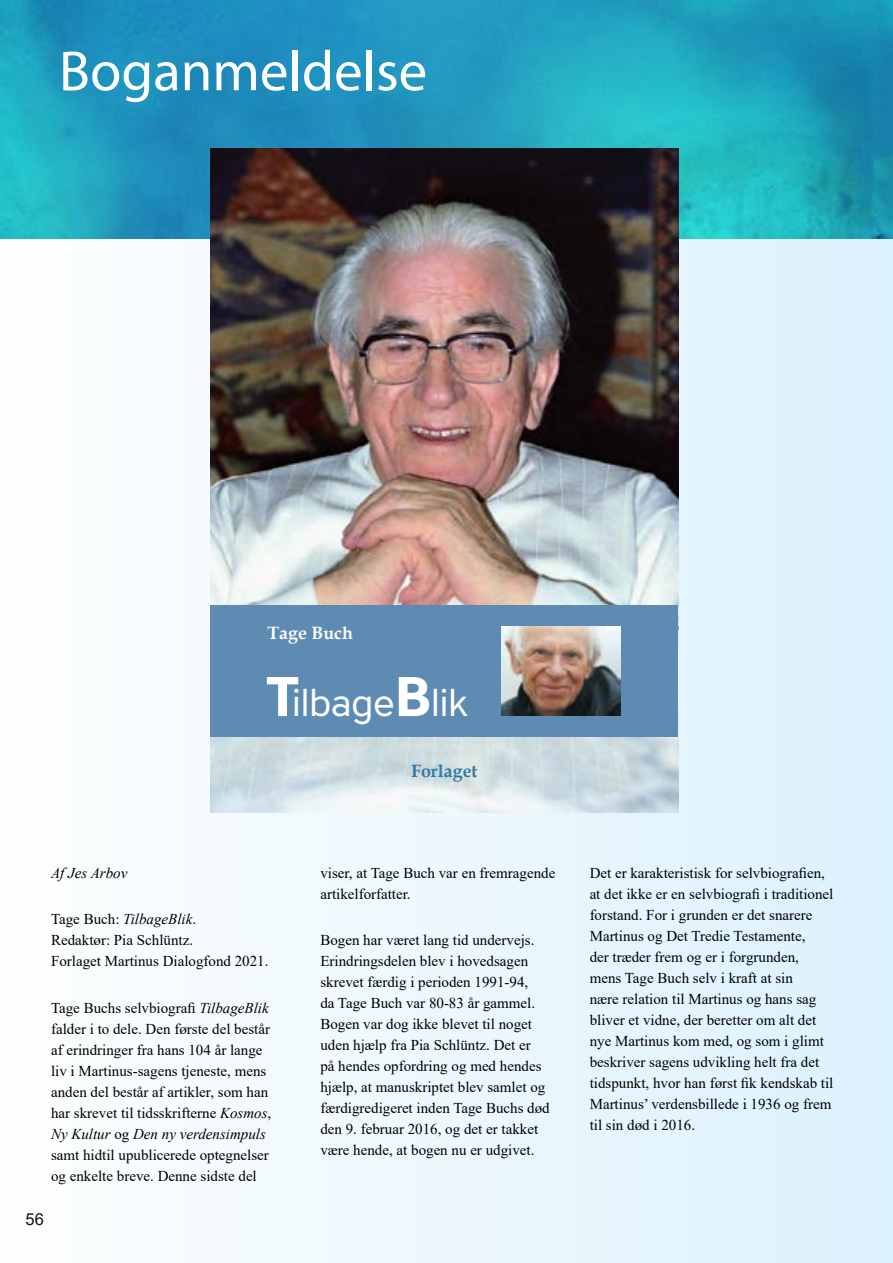
<style>
.page{position:relative;width:893px;height:1263px;background:#fff}
.page>*{position:absolute;margin:0;border:0;box-sizing:border-box;transform-origin:0 0}
.t1{font:57px "Myriad Pro";color:#fff}
.t2{font:37.2px "Core Sans A45";color:#fff}
.t3{font:700 17.85px "Book Antiqua";color:#3179a4}
.t4{font:700 17.85px "Book Antiqua";color:#fff}
.t5{font:16.5px "Arial";color:#000}
.t6{font:15px/21px "Times New Roman";color:#000}
.t7{font:italic 15px "Times New Roman";color:#000}
.s1{font-family:"Core Sans A65";font-weight:700;font-size:55.8px}
.s2{font-style:italic}
</style>
<div class="page">
<div style="left:0;top:0;width:893px;height:1263px;background:linear-gradient(to right,#fdfefe,#dcf1fc)"></div>
<img style="left:0;top:0;width:893px;height:238px">
<img style="left:210px;top:149px;width:468px;height:663px">
<div style="left:210px;top:605px;width:468px;height:132px;background:#5d8bb1"></div>
<img style="left:501px;top:626px;width:120px;height:90px">
<h1 class="t1" style="left:59px;top:36px;width:370px">Boganmeldelse</h1>
<p class="t4" style="left:267px;top:621px;width:87px">Tage Buch</p>
<h2 class="t2" style="left:266px;top:678px;width:204px"><span class="s1">T</span>ilbage<span class="s1">B</span>lik</h2>
<p class="t3" style="left:411px;top:758px;width:68px">Forlaget</p>
<p class="t7" style="left:51px;top:862px;width:78px">Af Jes Arbov</p>
<p class="t6" style="left:51px;top:908px;width:219px">Tage Buch: <span class="s2">TilbageBlik</span>.<br>Redaktør: Pia Schlüntz.<br>Forlaget Martinus Dialogfond 2021.</p>
<p class="t6" style="left:51px;top:997px;width:222px">Tage Buchs selvbiografi <span class="s2">TilbageBlik </span>falder i to dele. Den første del består af erindringer fra hans 104 år lange liv i Martinus-sagens tjeneste, mens anden del består af artikler, som han har skrevet til tidsskrifterne <span class="s2">Kosmos</span>, <span class="s2">Ny Kultur</span> og <span class="s2">Den ny verdensimpuls </span>samt hidtil upublicerede optegnelser og enkelte breve. Denne sidste del</p>
<p class="t5" style="left:26px;top:1208px;width:20px">56</p>
<p class="t6" style="left:320px;top:862px;width:237px">viser, at Tage Buch var en fremragende artikelforfatter.</p>
<p class="t6" style="left:320px;top:929px;width:231px">Bogen har været lang tid undervejs.<br>Erindringsdelen blev i hovedsagen skrevet færdig i perioden 1991-94,<br>da Tage Buch var 80-83 år gammel.<br>Bogen var dog ikke blevet til noget uden hjælp fra Pia Schlüntz. Det er<br>på hendes opfordring og med hendes hjælp, at manuskriptet blev samlet og færdigredigeret inden Tage Buchs død den 9. februar 2016, og det er takket være hende, at bogen nu er udgivet.</p>
<p class="t6" style="left:590px;top:862px;width:245px">Det er karakteristisk for selvbiografien, at det ikke er en selvbiografi i traditionel forstand. For i grunden er det snarere Martinus og Det Tredie Testamente,<br>der træder frem og er i forgrunden, mens Tage Buch selv i kraft at sin<br>nære relation til Martinus og hans sag bliver et vidne, der beretter om alt det nye Martinus kom med, og som i glimt beskriver sagens udvikling helt fra det tidspunkt, hvor han først fik kendskab til Martinus’ verdensbillede i 1936 og frem til sin død i 2016.</p>
</div>
